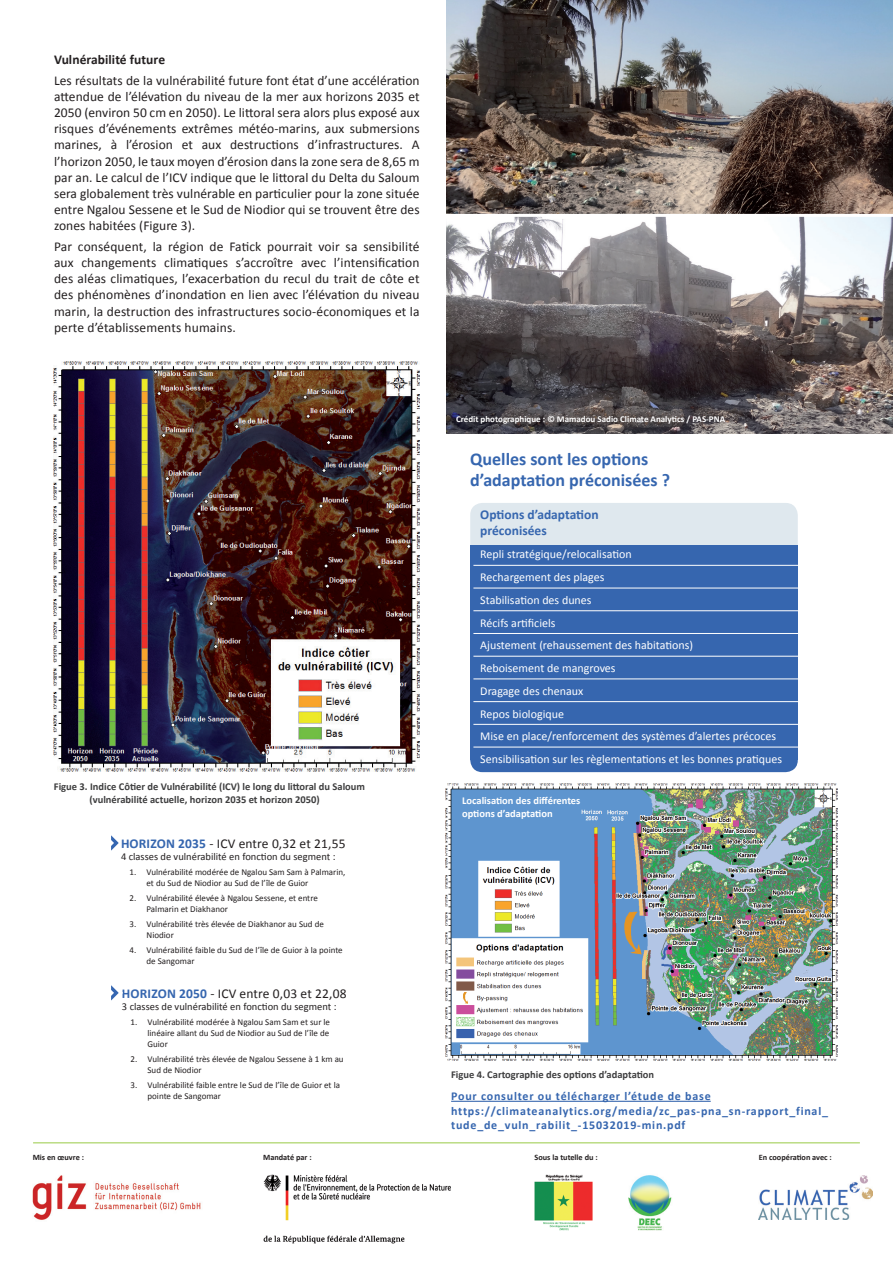
<style>
.page{position:relative;width:893px;height:1263px;background:#fff}
.page>*{position:absolute;margin:0;border:0;box-sizing:border-box;transform-origin:0 0}
.t1{font:700 18px/21px "Calibri";color:#3666af}
.t2{font:13.5px/16.2px "Calibri";letter-spacing:.005em;color:#231f20;text-align:justify}
.t3{font:700 13.5px/16.2px "Calibri";color:#3666af}
.t4{font:700 13.5px "Calibri";letter-spacing:.005em;color:#231f20}
.t5{font:12px/22.6px "Calibri";color:#fff}
.t6{font:700 12px/14.4px "Calibri";letter-spacing:.065em;color:#3666af}
.t7{font:700 10.5px/12.6px "Calibri";color:#3e3e3f}
.t8{font:10.5px "Calibri";color:#231f20}
.t9{font:700 10.5px/12.6px "Calibri";color:#fff}
.t10{font:9px/10.8px "Calibri";color:#231f20}
.t11{font:700 9px "Calibri";color:#fff}
.t12{font:700 8.25px "Calibri";color:#231f20}
.s1{font-weight:700;color:#3666af}
</style>
<div class="page">
<img style="left:246px;top:1143px;width:209px;height:101px">
<img style="left:759px;top:1175px;width:114px;height:45px">
<img style="left:628px;top:1175px;width:44px;height:55px">
<img style="left:534px;top:1175px;width:59px;height:56px">
<img style="left:32px;top:1175px;width:169px;height:45px">
<div style="left:251px;top:1149px;width:68px;height:17px;background:#fff"></div>
<div style="left:263px;top:1154px;width:69px;height:6px;background:#fff"></div>
<hr style="left:33px;top:1142px;width:827px;height:1px;background:#98ca45">
<img style="left:54px;top:361px;width:365px;height:411px">
<img style="left:446px;top:784px;width:391px;height:277px">
<img style="left:446px;top:0;width:447px;height:214px">
<img style="left:446px;top:217px;width:447px;height:217px">
<svg style="left:111px;top:835px;width:8px;height:16px"></svg>
<svg style="left:111px;top:985px;width:8px;height:16px"></svg>
<hr style="left:451px;top:1101px;width:260px;height:1px;background:#3666af">
<div style="left:470px;top:634px;width:328px;height:138px;background:#3666af;border-radius:12px"></div>
<div style="left:470px;top:503px;width:328px;height:61px;background:#dfe8ee;border-radius:12px"></div>
<div style="left:470px;top:545px;width:328px;height:215px;background:#3666af"></div>
<hr style="left:473px;top:565px;width:367px;height:1px;background:#fff">
<hr style="left:473px;top:588px;width:367px;height:1px;background:#fff">
<hr style="left:473px;top:610px;width:367px;height:1px;background:#fff">
<hr style="left:473px;top:633px;width:367px;height:1px;background:#fff">
<hr style="left:473px;top:656px;width:367px;height:1px;background:#fff">
<hr style="left:473px;top:679px;width:367px;height:1px;background:#fff">
<hr style="left:473px;top:701px;width:367px;height:1px;background:#fff">
<hr style="left:473px;top:724px;width:367px;height:1px;background:#fff">
<hr style="left:473px;top:747px;width:367px;height:1px;background:#fff">
<p class="t4" style="left:54px;top:51px;width:113px">Vulnérabilité future</p>
<p class="t2" style="left:54px;top:72px;width:367px">Les résultats de la vulnérabilité future font état d’une accélération attendue de l’élévation du niveau de la mer aux horizons 2035 et 2050 (environ 50 cm en 2050). Le littoral sera alors plus exposé aux risques d’événements extrêmes météo-marins, aux submersions marines, à l’érosion et aux destructions d’infrastructures. A l’horizon 2050, le taux moyen d’érosion dans la zone sera de 8,65 m par an. Le calcul de l’ICV indique que le littoral du Delta du Saloum sera globalement très vulnérable en particulier pour la zone située entre Ngalou Sessene et le Sud de Niodior qui se trouvent être des zones habitées (Figure 3).</p>
<p class="t2" style="left:54px;top:238px;width:367px">Par conséquent, la région de Fatick pourrait voir sa sensibilité aux changements climatiques s’accroître avec l’intensification des aléas climatiques, l’exacerbation du recul du trait de côte et des phénomènes d’inondation en lien avec l’élévation du niveau marin, la destruction des infrastructures socio-économiques et la perte d’établissements humains.</p>
<p class="t7" style="left:90px;top:780px;width:277px;text-indent:-36px">Figue 3. Indice Côtier de Vulnérabilité (ICV) le long du littoral du Saloum (vulnérabilité actuelle, horizon 2035 et horizon 2050)</p>
<p class="t3" style="left:121px;top:835px;width:9px">HORIZON</p>
<p class="t2" style="left:178px;top:835px;width:169px"><span class="s1">2035</span> - ICV entre 0,32 et 21,55</p>
<p class="t8" style="left:121px;top:850px;width:216px">4 classes de vulnérabilité en fonction du segment :</p>
<p class="t10" style="left:147px;top:867px;width:200px;text-indent:-17px">1. Vulnérabilité modérée de Ngalou Sam Sam à Palmarin, et du Sud de Niodior au Sud de l’île de Guior</p>
<p class="t10" style="left:147px;top:893px;width:173px;text-indent:-17px">2. Vulnérabilité élevée à Ngalou Sessene, et entre<br>Palmarin et Diakhanor</p>
<p class="t10" style="left:147px;top:919px;width:179px;text-indent:-17px">3. Vulnérabilité très élevée de Diakhanor au Sud de<br>Niodior</p>
<p class="t10" style="left:147px;top:945px;width:198px;text-indent:-17px">4. Vulnérabilité faible du Sud de l’île de Guior à la pointe de Sangomar</p>
<p class="t3" style="left:122px;top:985px;width:9px">HORIZON</p>
<p class="t2" style="left:179px;top:985px;width:169px"><span class="s1">2050</span> - ICV entre 0,03 et 22,08</p>
<p class="t8" style="left:122px;top:1000px;width:216px">3 classes de vulnérabilité en fonction du segment :</p>
<p class="t10" style="left:147px;top:1017px;width:184px;text-align:justify;text-indent:-17px">1. Vulnérabilité modérée à Ngalou Sam Sam et sur le linéaire allant du Sud de Niodior au Sud de l’île de Guior</p>
<p class="t10" style="left:147px;top:1054px;width:198px;text-indent:-17px">2. Vulnérabilité très élevée de Ngalou Sessene à 1 km au<br>Sud de Niodior</p>
<p class="t10" style="left:147px;top:1079px;width:194px;text-indent:-17px">3. Vulnérabilité faible entre le Sud de l’île de Guior et la pointe de Sangomar</p>
<p class="t11" style="left:456px;top:413px;width:271px">Crédit photographique : © Mamadou Sadio Climate Analytics / PAS-PNA</p>
<h1 class="t1" style="left:470px;top:448px;width:201px">Quelles sont les options d’adaptation préconisées ?</h1>
<p class="t3" style="left:480px;top:506px;width:120px">Options d’adaptation préconisées</p>
<p class="t5" style="left:480px;top:543px;width:303px">Repli stratégique/relocalisation<br>Rechargement des plages<br>Stabilisation des dunes<br>Récifs artificiels<br>Ajustement (rehaussement des habitations)<br>Reboisement de mangroves<br>Dragage des chenaux<br>Repos biologique<br>Mise en place/renforcement des systèmes d’alertes précoces Sensibilisation sur les règlementations et les bonnes pratiques</p>
<p class="t9" style="left:462px;top:795px;width:120px">Localisation des différentes options d’adaptation</p>
<p class="t7" style="left:451px;top:1068px;width:205px">Figue 4. Cartographie des options d’adaptation</p>
<p class="t6" style="left:451px;top:1089px;width:378px">Pour consulter ou télécharger l’étude de base https://climateanalytics.org/media/zc_pas-pna_sn-rapport_final_ tude_de_vuln_rabilit_-15032019-min.pdf</p>
<p class="t12" style="left:33px;top:1152px;width:53px">Mis en œuvre :</p>
<p class="t12" style="left:263px;top:1152px;width:50px">Mandaté par :</p>
<p class="t12" style="left:534px;top:1152px;width:65px">Sous la tutelle du :</p>
<p class="t12" style="left:759px;top:1152px;width:75px">En coopération avec :</p>
</div>
